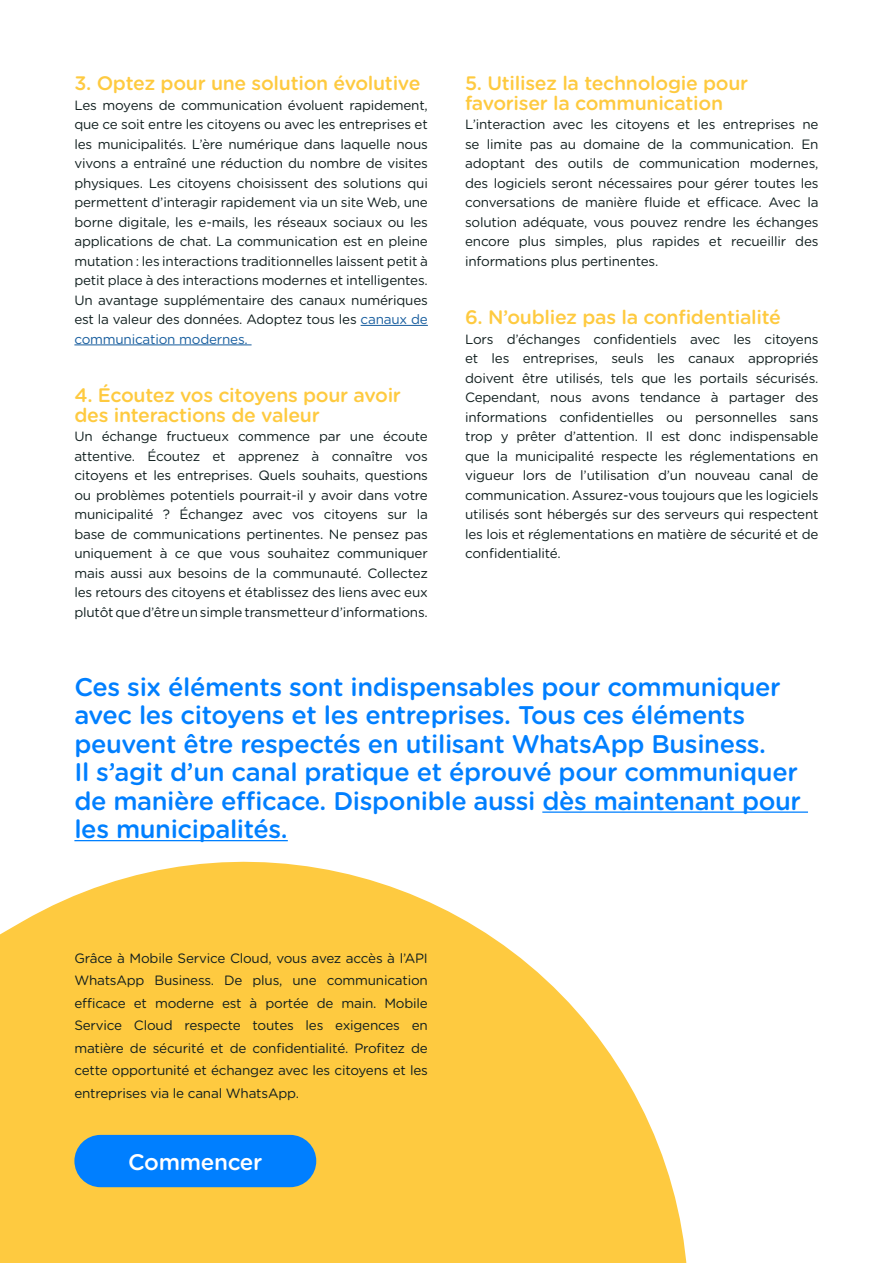
<style>
.page{position:relative;width:893px;height:1263px;background:#fff}
.page>*{position:absolute;margin:0;border:0;box-sizing:border-box;transform-origin:0 0}
.Sub_Chapter___CM_Blu{font:500 25.5px/28.5px "Gotham Rounded";letter-spacing:-.015em;color:#007fff}
.Sub_Chapter___CM_Blu-2{font:500 22.5px "Gotham Rounded";letter-spacing:-.015em;color:#fff}
.Sub_Chapter___CM_Blu-3{font:500 19.5px/19.5px "Gotham Rounded";letter-spacing:-.015em;color:#feca40}
.Sub_Chapter___CM_Blu-4{font:13.5px/19.5px "Gotham Rounded";letter-spacing:-.015em;color:#101e1e;text-align:justify}
.s1{color:#175d9e}
.s2{color:#0080ff}
</style>
<div class="page">
<svg style="left:0;top:841px;width:687px;height:422px;fill:#feca40"></svg>
<hr style="left:361px;top:325px;width:67px;height:1px;background:#175d9e">
<hr style="left:74px;top:345px;width:178px;height:1px;background:#175d9e">
<hr style="left:542px;top:811px;width:266px;height:2px;background:#0080ff">
<hr style="left:74px;top:840px;width:214px;height:1px;background:#0080ff">
<div style="left:74px;top:1135px;width:242px;height:52px;background:#007fff;border-radius:26px"></div>
<p class="Sub_Chapter___CM_Blu-3" style="left:74px;top:73px;width:348px">3. Optez pour une solution évolutive</p>
<p class="Sub_Chapter___CM_Blu-4" style="left:74px;top:94px;width:355px">Les moyens de communication évoluent rapidement, que ce soit entre les citoyens ou avec les entreprises et les municipalités. L’ère numérique dans laquelle nous vivons a entraîné une réduction du nombre de visites physiques. Les citoyens choisissent des solutions qui permettent d’interagir rapidement via un site Web, une borne digitale, les e-mails, les réseaux sociaux ou les applications de chat. La communication est en pleine mutation : les interactions traditionnelles laissent petit à petit place à des interactions modernes et intelligentes.<br>Un avantage supplémentaire des canaux numériques est la valeur des données. Adoptez tous les <span class="s1">canaux de communication modernes.</span></p>
<p class="Sub_Chapter___CM_Blu-3" style="left:74px;top:385px;width:328px">4. Écoutez vos citoyens pour avoir des interactions de valeur</p>
<p class="Sub_Chapter___CM_Blu-4" style="left:74px;top:426px;width:355px">Un échange fructueux commence par une écoute attentive. Écoutez et apprenez à connaître vos citoyens et les entreprises. Quels souhaits, questions ou problèmes potentiels pourrait-il y avoir dans votre municipalité ? Échangez avec vos citoyens sur la base de communications pertinentes. Ne pensez pas uniquement à ce que vous souhaitez communiquer mais aussi aux besoins de la communauté. Collectez les retours des citoyens et établissez des liens avec eux plutôt que d’être un simple transmetteur d’informations.</p>
<p class="Sub_Chapter___CM_Blu-3" style="left:465px;top:73px;width:285px">5. Utilisez la technologie pour favoriser la communication</p>
<p class="Sub_Chapter___CM_Blu-4" style="left:465px;top:114px;width:355px">L’interaction avec les citoyens et les entreprises ne se limite pas au domaine de la communication. En adoptant des outils de communication modernes, des logiciels seront nécessaires pour gérer toutes les conversations de manière fluide et efficace. Avec la solution adéquate, vous pouvez rendre les échanges encore plus simples, plus rapides et recueillir des informations plus pertinentes.</p>
<p class="Sub_Chapter___CM_Blu-3" style="left:465px;top:307px;width:317px">6. N’oubliez pas la confidentialité</p>
<p class="Sub_Chapter___CM_Blu-4" style="left:465px;top:328px;width:355px">Lors d’échanges confidentiels avec les citoyens et les entreprises, seuls les canaux appropriés doivent être utilisés, tels que les portails sécurisés.<br>Cependant, nous avons tendance à partager des informations confidentielles ou personnelles sans trop y prêter d’attention. Il est donc indispensable que la municipalité respecte les réglementations en vigueur lors de l’utilisation d’un nouveau canal de communication. Assurez-vous toujours que les logiciels utilisés sont hébergés sur des serveurs qui respectent les lois et réglementations en matière de sécurité et de confidentialité.</p>
<p class="Sub_Chapter___CM_Blu" style="left:74px;top:671px;width:728px">Ces six éléments sont indispensables pour communiquer avec les citoyens et les entreprises. Tous ces éléments peuvent être respectés en utilisant WhatsApp Business.<br>Il s’agit d’un canal pratique et éprouvé pour communiquer de manière efficace. Disponible aussi <span class="s2">dès maintenant pour les municipalités.</span></p>
<p class="Sub_Chapter___CM_Blu-4" style="left:74px;top:946px;width:355px;line-height:22.5px">Grâce à Mobile Service Cloud, vous avez accès à l’API WhatsApp Business. De plus, une communication efficace et moderne est à portée de main. Mobile Service Cloud respecte toutes les exigences en matière de sécurité et de confidentialité. Profitez de cette opportunité et échangez avec les citoyens et les entreprises via le canal WhatsApp.</p>
<p class="Sub_Chapter___CM_Blu-2" style="left:128px;top:1146px;width:136px">Commencer</p>
</div>
